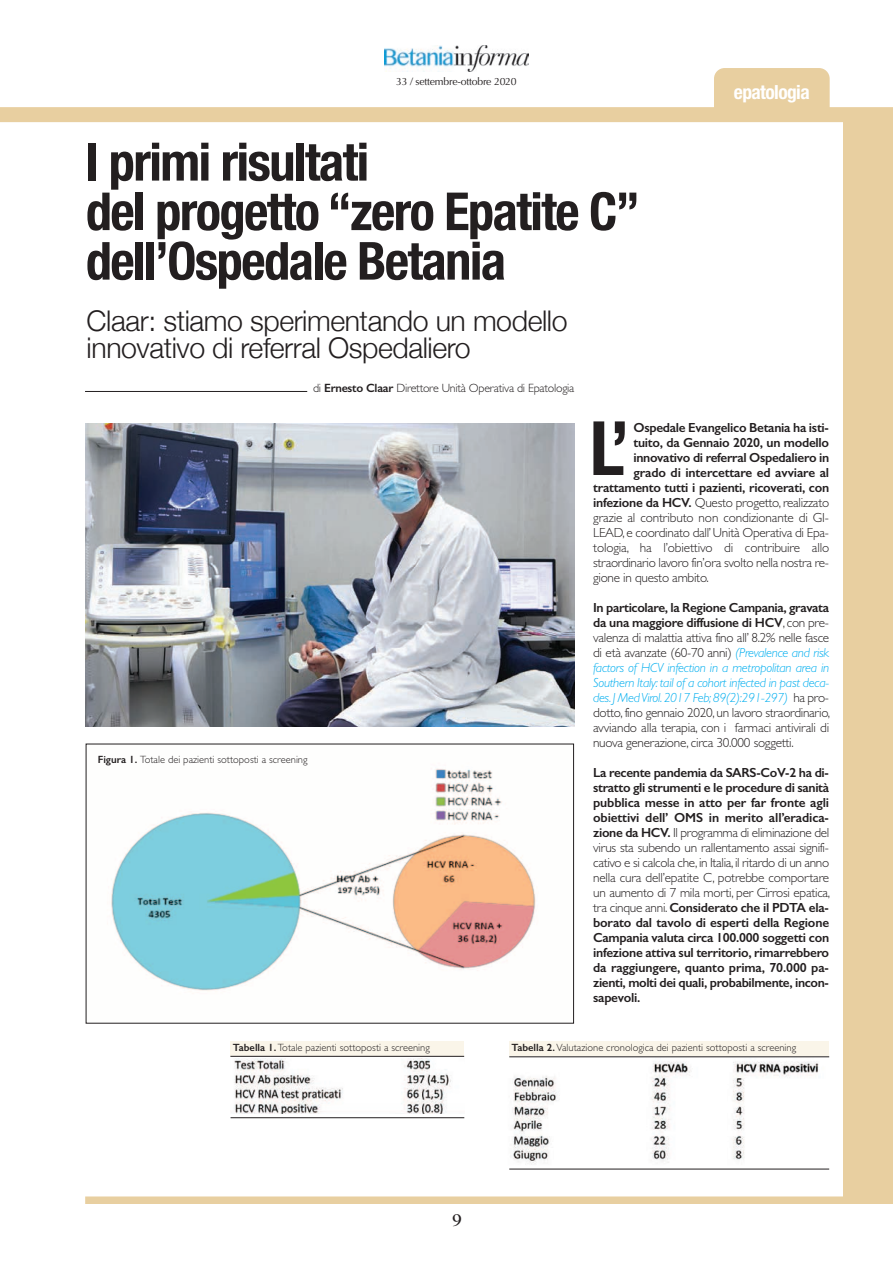
<style>
.page{position:relative;width:893px;height:1263px;background:#fff}
.page>*{position:absolute;margin:0;border:0;box-sizing:border-box;transform-origin:0 0}
.t1{font:700 condensed 75px "Helvetica Neue";color:#231f20}
.t2{font:700 condensed 52.5px/49.5px "Helvetica Neue";letter-spacing:-.03em;color:#231f20}
.t3{font:300 28.5px/27px "Helvetica Neue";letter-spacing:-.015em;color:#231f20}
.t4{font:700 condensed 19.5px "Helvetica Neue";letter-spacing:-.03em;color:#fff}
.t5{font:18px "Lao MN";color:#231f20}
.t6{font:600 13.2px/15px "Gill Sans";letter-spacing:-.02em;color:#231f20;text-align:justify}
.t7{font:300 13.2px/15px "Gill Sans";letter-spacing:-.02em;color:#231f20;text-align:justify}
.t8{font:300 12px "Gill Sans";letter-spacing:-.02em;color:#231f20}
.t9{font:300 10.5px "Gill Sans";color:#231f20}
.t10{font:10.5px "Optima";letter-spacing:-.02em;color:#231f20}
.s1{font-weight:600}
.s2{font-style:italic;color:#00aeef}
.s3{font-weight:300}
</style>
<div class="page">
<div style="left:509px;top:1041px;width:320px;height:15px;background:#faf5e9"></div>
<div style="left:231px;top:1041px;width:233px;height:15px;background:#faf5e9"></div>
<div style="left:714px;top:68px;width:116px;height:54px;background:#e8cfa0;border-radius:11px"></div>
<img style="left:385px;top:45px;width:143px;height:27px">
<div style="left:85px;top:1196px;width:808px;height:8px;background:#e8cfa0"></div>
<div style="left:843px;top:116px;width:50px;height:1084px;background:#e8cfa0"></div>
<div style="left:0;top:107px;width:893px;height:15px;background:#e8cfa0"></div>
<hr style="left:85px;top:391px;width:222px;height:1px;background:#231f20">
<img style="left:86px;top:423px;width:488px;height:304px">
<img style="left:111px;top:768px;width:425px;height:223px">
<img style="left:234px;top:1058px;width:217px;height:56px">
<hr style="left:230px;top:1056px;width:234px;height:1px;background:#231f20">
<hr style="left:231px;top:1117px;width:233px;height:1px;background:#231f20">
<img style="left:509px;top:1057px;width:320px;height:112px">
<hr style="left:509px;top:1056px;width:320px;height:1px;background:#231f20">
<hr style="left:509px;top:1169px;width:320px;height:1px;background:#231f20">
<p class="t10" style="left:396px;top:75px;width:122px">33 / settembre-ottobre 2020</p>
<h2 class="t2" style="left:86px;top:142px;width:556px">I primi risultati<br>del progetto “zero Epatite C” dell’Ospedale Betania</h2>
<h3 class="t3" style="left:87px;top:307px;width:482px">Claar: stiamo sperimentando un modello innovativo di referral Ospedaliero</h3>
<p class="t8" style="left:313px;top:383px;width:263px">di <span class="s1">Ernesto Claar</span> Direttore Unità Operativa di Epatologia</p>
<h3 class="t4" style="left:734px;top:85px;width:77px">epatologia</h3>
<p class="t9" style="left:98px;top:756px;width:211px"><span class="s1">Figura 1.</span> Totale dei pazienti sottoposti a screening</p>
<h1 class="t1" style="left:590px;top:421px;width:41px">L’</h1>
<p class="t6" style="left:633px;top:421px;width:197px">Ospedale Evangelico Betania ha isti-</p>
<p class="t6" style="left:633px;top:436px;width:197px">tuito, da Gennaio 2020, un modello</p>
<p class="t6" style="left:633px;top:451px;width:197px">innovativo di referral Ospedaliero in</p>
<p class="t6" style="left:633px;top:466px;width:197px">grado di intercettare ed avviare al</p>
<p class="t6" style="left:593px;top:481px;width:237px">trattamento tutti i pazienti, ricoverati, con</p>
<p class="t7" style="left:593px;top:496px;width:238px"><span class="s1">infezione da HCV.</span> Questo progetto, realizzato</p>
<p class="t7" style="left:593px;top:511px;width:237px">grazie al contributo non condizionante di GI-</p>
<p class="t7" style="left:593px;top:526px;width:237px">LEAD, e coordinato dall’ Unità Operativa di Epa-</p>
<p class="t7" style="left:593px;top:541px;width:238px">tologia, ha l’obiettivo di contribuire allo</p>
<p class="t7" style="left:593px;top:556px;width:237px">straordinario lavoro fin’ora svolto nella nostra re-</p>
<p class="t7" style="left:593px;top:571px;width:117px">gione in questo ambito.</p>
<p class="t7" style="left:593px;top:601px;width:239px"><span class="s1">In particolare, la Regione Campania, gravata da una maggiore diffusione di HCV</span>, con pre&shy;valenza di malattia attiva fino all’ 8.2% nelle fasce di età avanzate (60-70 anni) <span class="s2">(Prevalence and risk factors of HCV infection in a metropolitan area in Southern Italy: tail of a cohort infected in past deca&shy;des. J Med Virol. 2017 Feb; 89(2):291-297)</span> ha pro&shy;dotto, fino gennaio 2020, un lavoro straordinario, avviando alla terapia, con i farmaci antivirali di nuova generazione, circa 30.000 soggetti.</p>
<p class="t6" style="left:593px;top:766px;width:239px">La recente pandemia da SARS-CoV-2 ha di&shy;stratto gli strumenti e le procedure di sanità pubblica messe in atto per far fronte agli obiettivi dell’ OMS in merito all’eradica&shy;zione da HCV. <span class="s3">Il programma di eliminazione del virus sta subendo un rallentamento assai signifi&shy;cativo e si calcola che, in Italia, il ritardo di un anno nella cura dell’epatite C, potrebbe comportare un aumento di 7 mila morti, per Cirrosi epatica, tra cinque anni.</span> Considerato che il PDTA ela&shy;borato dal tavolo di esperti della Regione Campania valuta circa 100.000 soggetti con infezione attiva sul territorio, rimarrebbero da raggiungere, quanto prima, 70.000 pa&shy;zienti, molti dei quali, probabilmente, incon&shy;sapevoli.</p>
<p class="t9" style="left:233px;top:1044px;width:199px"><span class="s1">Tabella 1.</span> Totale pazienti sottoposti a screening</p>
<p class="t9" style="left:511px;top:1044px;width:286px"><span class="s1">Tabella 2.</span> Valutazione cronologica dei pazienti sottoposti a screening</p>
<h3 class="t5" style="left:452px;top:1209px;width:11px">9</h3>
</div>
